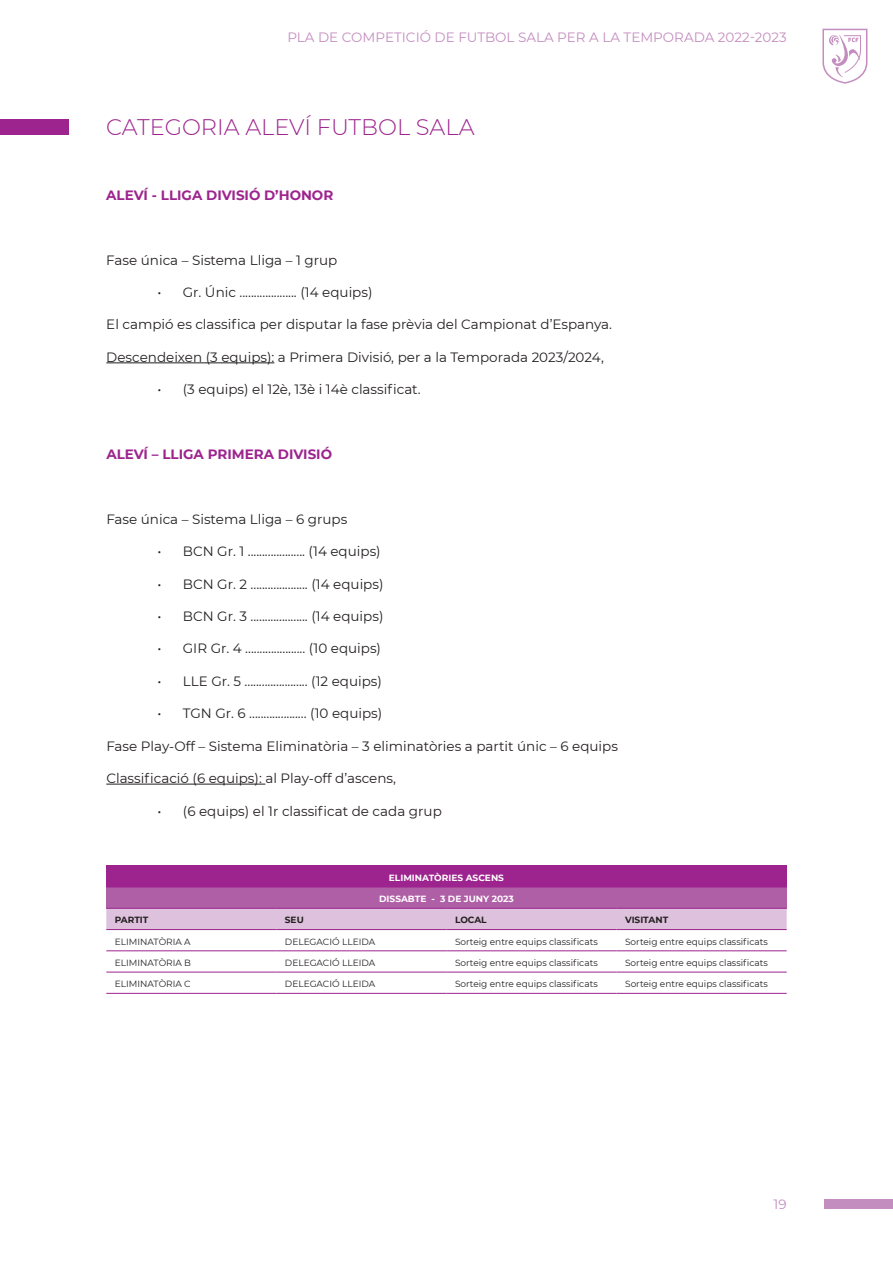
<style>
.page{position:relative;width:893px;height:1263px;background:#fff}
.page>*{position:absolute;margin:0;border:0;box-sizing:border-box;transform-origin:0 0}
.t1{font:300 22.5px "Montserrat";color:#9d248e}
.t2{font:13.5px "Montserrat";color:#231f20}
.t3{font:13.5px "Montserrat";color:#c48dbf}
.t4{font:700 13.5px "Montserrat";color:#9d248e}
.t5{font:9px "Montserrat";color:#231f20}
.t6{font:700 9px "Montserrat";color:#fff}
.t7{font:700 9px "Montserrat";color:#231f20}
</style>
<div class="page">
<div style="left:825px;top:1199px;width:68px;height:10px;background:#c48dbf"></div>
<svg style="left:822px;top:29px;width:45px;height:55px"></svg>
<div style="left:0;top:119px;width:68px;height:16px;background:#9d248e"></div>
<hr style="left:106px;top:362px;width:168px;height:1px;background:#231f20">
<hr style="left:106px;top:784px;width:159px;height:1px;background:#231f20">
<div style="left:106px;top:866px;width:681px;height:21px;background:#9d248e"></div>
<div style="left:106px;top:887px;width:681px;height:21px;background:#af5fa6"></div>
<div style="left:106px;top:909px;width:681px;height:20px;background:#dec2dd"></div>
<hr style="left:106px;top:865px;width:170px;height:1px;background:#9d248e">
<hr style="left:276px;top:865px;width:170px;height:1px;background:#9d248e">
<hr style="left:446px;top:865px;width:171px;height:1px;background:#9d248e">
<hr style="left:617px;top:865px;width:170px;height:1px;background:#9d248e">
<hr style="left:106px;top:887px;width:170px;height:1px;background:#9d248e">
<hr style="left:276px;top:887px;width:170px;height:1px;background:#9d248e">
<hr style="left:446px;top:887px;width:171px;height:1px;background:#9d248e">
<hr style="left:617px;top:887px;width:170px;height:1px;background:#9d248e">
<hr style="left:106px;top:908px;width:170px;height:1px;background:#9d248e">
<hr style="left:276px;top:908px;width:170px;height:1px;background:#9d248e">
<hr style="left:446px;top:908px;width:171px;height:1px;background:#9d248e">
<hr style="left:617px;top:908px;width:170px;height:1px;background:#9d248e">
<hr style="left:106px;top:929px;width:170px;height:1px;background:#9d248e">
<hr style="left:276px;top:929px;width:170px;height:1px;background:#9d248e">
<hr style="left:446px;top:929px;width:171px;height:1px;background:#9d248e">
<hr style="left:617px;top:929px;width:170px;height:1px;background:#9d248e">
<hr style="left:106px;top:950px;width:170px;height:1px;background:#9d248e">
<hr style="left:106px;top:972px;width:170px;height:1px;background:#9d248e">
<hr style="left:106px;top:993px;width:170px;height:1px;background:#9d248e">
<hr style="left:276px;top:950px;width:170px;height:1px;background:#9d248e">
<hr style="left:446px;top:950px;width:171px;height:1px;background:#9d248e">
<hr style="left:617px;top:950px;width:170px;height:1px;background:#9d248e">
<hr style="left:276px;top:972px;width:170px;height:1px;background:#9d248e">
<hr style="left:446px;top:972px;width:171px;height:1px;background:#9d248e">
<hr style="left:617px;top:972px;width:170px;height:1px;background:#9d248e">
<hr style="left:276px;top:993px;width:170px;height:1px;background:#9d248e">
<hr style="left:446px;top:993px;width:171px;height:1px;background:#9d248e">
<hr style="left:617px;top:993px;width:170px;height:1px;background:#9d248e">
<p class="t3" style="left:287px;top:28px;width:501px">PLA DE COMPETICIÓ DE FUTBOL SALA PER A LA TEMPORADA 2022-2023</p>
<h1 class="t1" style="left:106px;top:112px;width:370px">CATEGORIA ALEVÍ FUTBOL SALA</h1>
<p class="t4" style="left:106px;top:185px;width:228px">ALEVÍ - LLIGA DIVISIÓ D’HONOR</p>
<p class="t2" style="left:106px;top:251px;width:233px">Fase única – Sistema Lliga – 1 grup</p>
<p class="t2" style="left:157px;top:283px;width:217px">• Gr. Únic .................... (14 equips)</p>
<p class="t2" style="left:106px;top:315px;width:507px">El campió es classifica per disputar la fase prèvia del Campionat d’Espanya.</p>
<p class="t2" style="left:106px;top:348px;width:499px">Descendeixen (3 equips): a Primera Divisió, per a la Temporada 2023/2024,</p>
<p class="t2" style="left:157px;top:380px;width:265px">• (3 equips) el 12è, 13è i 14è classificat.</p>
<p class="t4" style="left:106px;top:444px;width:227px">ALEVÍ – LLIGA PRIMERA DIVISIÓ</p>
<p class="t2" style="left:106px;top:510px;width:243px">Fase única – Sistema Lliga – 6 grups</p>
<p class="t2" style="left:157px;top:542px;width:225px">• BCN Gr. 1 .................... (14 equips)</p>
<p class="t2" style="left:157px;top:575px;width:228px">• BCN Gr. 2 .................... (14 equips)</p>
<p class="t2" style="left:157px;top:607px;width:228px">• BCN Gr. 3 .................... (14 equips)</p>
<p class="t2" style="left:157px;top:639px;width:225px">• GIR Gr. 4 ..................... (10 equips)</p>
<p class="t2" style="left:157px;top:672px;width:226px">• LLE Gr. 5 ...................... (12 equips)</p>
<p class="t2" style="left:157px;top:704px;width:226px">• TGN Gr. 6 .................... (10 equips)</p>
<p class="t2" style="left:106px;top:737px;width:513px">Fase Play-Off – Sistema Eliminatòria – 3 eliminatòries a partit únic – 6 equips</p>
<p class="t2" style="left:106px;top:769px;width:291px">Classificació (6 equips): al Play-off d’ascens,</p>
<p class="t2" style="left:157px;top:801px;width:286px">• (6 equips) el 1r classificat de cada grup</p>
<p class="t6" style="left:389px;top:871px;width:117px">ELIMINATÒRIES ASCENS</p>
<p class="t6" style="left:379px;top:892px;width:136px">DISSABTE - 3 DE JUNY 2023</p>
<p class="t7" style="left:115px;top:913px;width:35px">PARTIT</p>
<p class="t7" style="left:285px;top:913px;width:20px">SEU</p>
<p class="t7" style="left:455px;top:913px;width:33px">LOCAL</p>
<p class="t7" style="left:625px;top:913px;width:45px">VISITANT</p>
<p class="t5" style="left:115px;top:935px;width:77px">ELIMINATÒRIA A</p>
<p class="t5" style="left:285px;top:935px;width:92px">DELEGACIÓ LLEIDA</p>
<p class="t5" style="left:455px;top:935px;width:144px">Sorteig entre equips classificats</p>
<p class="t5" style="left:625px;top:935px;width:144px">Sorteig entre equips classificats</p>
<p class="t5" style="left:115px;top:956px;width:78px">ELIMINATÒRIA B</p>
<p class="t5" style="left:285px;top:956px;width:92px">DELEGACIÓ LLEIDA</p>
<p class="t5" style="left:455px;top:956px;width:144px">Sorteig entre equips classificats</p>
<p class="t5" style="left:625px;top:956px;width:144px">Sorteig entre equips classificats</p>
<p class="t5" style="left:115px;top:978px;width:77px">ELIMINATÒRIA C</p>
<p class="t5" style="left:285px;top:978px;width:92px">DELEGACIÓ LLEIDA</p>
<p class="t5" style="left:455px;top:978px;width:144px">Sorteig entre equips classificats</p>
<p class="t5" style="left:625px;top:978px;width:144px">Sorteig entre equips classificats</p>
<p class="t3" style="left:774px;top:1194px;width:15px">19</p>
</div>
